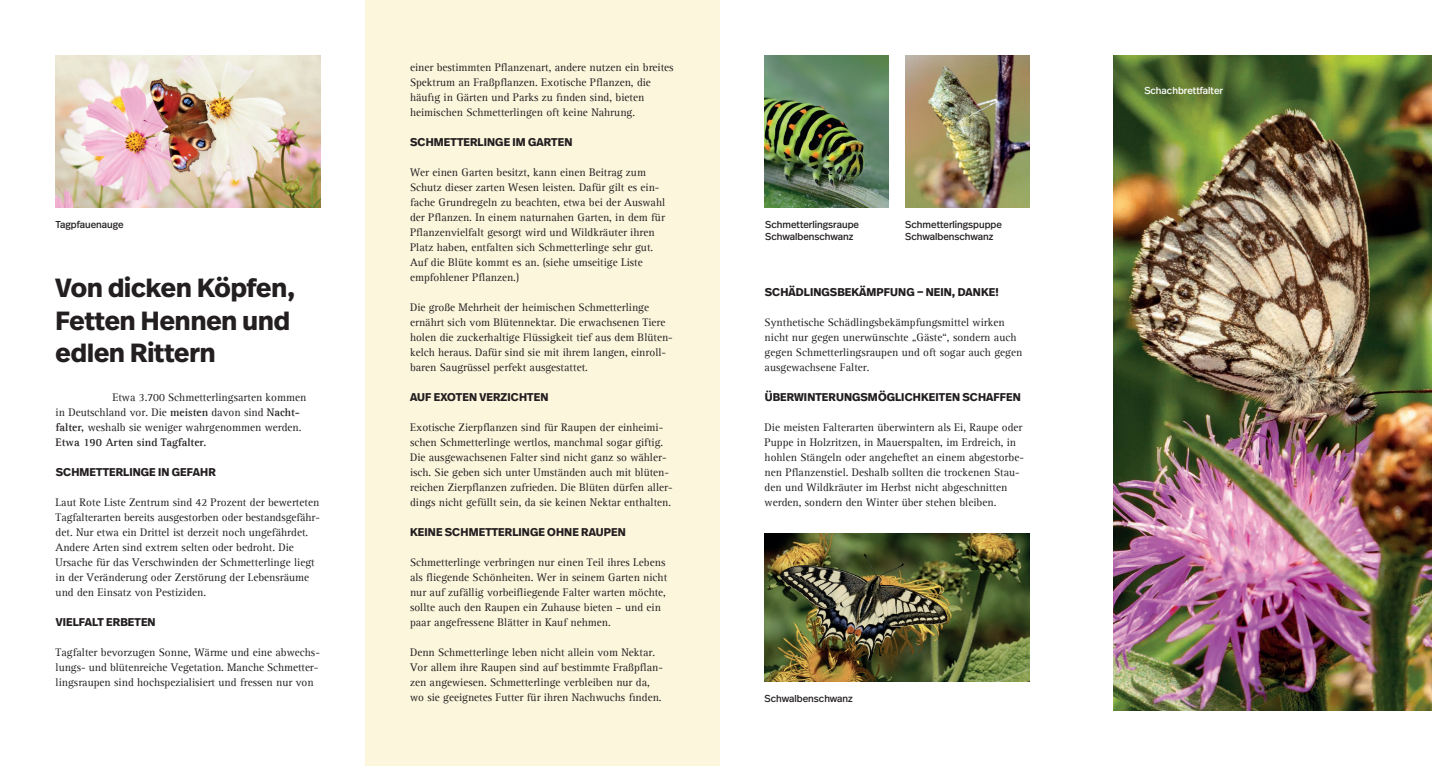
<style>
.page{position:relative;width:1432px;height:766px;background:#fff}
.page>*{position:absolute;margin:0;border:0;box-sizing:border-box;transform-origin:0 0}
.t1{font:700 26.25px/32.5px "Real Head Pro";color:#231f20}
.t2{font:11.25px/15px "Rotis Serif";color:#231f20}
.t3{font:700 11.25px "Real Head Pro";letter-spacing:.01em;color:#231f20}
.t4{font:10px/12.2px "Real Head Pro";color:#231f20}
.t5{font:10px "Real Head Pro";color:#fff}
.s1{font-weight:700}
</style>
<div class="page">
<div style="left:365px;top:0;width:354px;height:765px;background:#fcf6dd"></div>
<img style="left:765px;top:533px;width:264px;height:148px">
<img style="left:56px;top:56px;width:264px;height:151px">
<img style="left:765px;top:56px;width:123px;height:151px">
<img style="left:905px;top:56px;width:124px;height:151px">
<img style="left:1114px;top:56px;width:318px;height:654px">
<p class="t2" style="left:410px;top:61px;width:265px">einer bestimmten Pflanzenart, andere nutzen ein breites Spektrum an Fraßpflanzen. Exotische Pflanzen, die häufig in Gärten und Parks zu finden sind, bieten heimischen Schmetterlingen oft keine Nahrung.</p>
<p class="t3" style="left:410px;top:133px;width:164px">SCHMETTERLINGE IM GARTEN</p>
<p class="t2" style="left:410px;top:166px;width:257px">Wer einen Garten besitzt, kann einen Beitrag zum Schutz dieser zarten Wesen leisten. Dafür gilt es ein&shy;fache Grundregeln zu beachten, etwa bei der Auswahl der Pflanzen. In einem naturnahen Garten, in dem für Pflanzenvielfalt gesorgt wird und Wildkräuter ihren Platz haben, entfalten sich Schmetterlinge sehr gut.<br>Auf die Blüte kommt es an. (siehe umseitige Liste empfohlener Pflanzen.)</p>
<p class="t2" style="left:410px;top:301px;width:264px">Die große Mehrheit der heimischen Schmetterlinge ernährt sich vom Blütennektar. Die erwachsenen Tiere holen die zuckerhaltige Flüssigkeit tief aus dem Blüten&shy;kelch heraus. Dafür sind sie mit ihrem langen, einroll&shy;baren Saugrüssel perfekt ausgestattet.</p>
<p class="t3" style="left:410px;top:388px;width:140px">AUF EXOTEN VERZICHTEN</p>
<p class="t2" style="left:410px;top:421px;width:264px">Exotische Zierpflanzen sind für Raupen der einheimi&shy;schen Schmetterlinge wertlos, manchmal sogar giftig.<br>Die ausgewachsenen Falter sind nicht ganz so wähler&shy;isch. Sie geben sich unter Umständen auch mit blüten&shy;reichen Zierpflanzen zufrieden. Die Blüten dürfen aller&shy;dings nicht gefüllt sein, da sie keinen Nektar enthalten.</p>
<p class="t3" style="left:410px;top:523px;width:217px">KEINE SCHMETTERLINGE OHNE RAUPEN</p>
<p class="t2" style="left:410px;top:556px;width:259px">Schmetterlinge verbringen nur einen Teil ihres Lebens als fliegende Schönheiten. Wer in seinem Garten nicht nur auf zufällig vorbeifliegende Falter warten möchte, sollte auch den Raupen ein Zuhause bieten – und ein paar angefressene Blätter in Kauf nehmen.</p>
<p class="t2" style="left:410px;top:646px;width:254px">Denn Schmetterlinge leben nicht allein vom Nektar.<br>Vor allem ihre Raupen sind auf bestimmte Fraßpflan&shy;zen angewiesen. Schmetterlinge verbleiben nur da, wo sie geeignetes Futter für ihren Nachwuchs finden.</p>
<p class="t4" style="left:56px;top:218px;width:69px">Tagpfauenauge</p>
<p class="t4" style="left:765px;top:218px;width:95px">Schmetterlingsraupe<br>Schwalbenschwanz</p>
<h1 class="t1" style="left:56px;top:271px;width:241px">Von dicken Köpfen,<br>Fetten Hennen und edlen Rittern</h1>
<p class="t4" style="left:905px;top:218px;width:98px">Schmetterlingspuppe<br>Schwalbenschwanz</p>
<p class="t3" style="left:765px;top:283px;width:235px">SCHÄDLINGSBEKÄMPFUNG – NEIN, DANKE!</p>
<p class="t2" style="left:765px;top:316px;width:259px">Synthetische Schädlingsbekämpfungsmittel wirken nicht nur gegen unerwünschte „Gäste“, sondern auch gegen Schmetterlingsraupen und oft sogar auch gegen ausgewachsene Falter.</p>
<p class="t3" style="left:765px;top:388px;width:258px">ÜBERWINTERUNGSMÖGLICHKEITEN SCHAFFEN</p>
<p class="t2" style="left:765px;top:421px;width:261px">Die meisten Falterarten überwintern als Ei, Raupe oder Puppe in Holzritzen, in Mauerspalten, im Erdreich, in hohlen Stängeln oder angeheftet an einem abgestorbe&shy;nen Pflanzenstiel. Deshalb sollten die trockenen Stau&shy;den und Wildkräuter im Herbst nicht abgeschnitten werden, sondern den Winter über stehen bleiben.</p>
<p class="t2" style="left:56px;top:391px;width:252px;text-indent:57px">Etwa 3.700 Schmetterlingsarten kommen in Deutschland vor. Die <span class="s1">meisten</span> davon sind <span class="s1">Nacht&shy;falter,</span> weshalb sie weniger wahrgenommen werden.<br><span class="s1">Etwa 190 Arten sind Tagfalter.</span></p>
<p class="t3" style="left:56px;top:463px;width:162px">SCHMETTERLINGE IN GEFAHR</p>
<p class="t2" style="left:56px;top:496px;width:266px">Laut Rote Liste Zentrum sind 42 Prozent der bewerteten Tagfalterarten bereits ausgestorben oder bestandsgefähr&shy;det. Nur etwa ein Drittel ist derzeit noch ungefährdet.<br>Andere Arten sind extrem selten oder bedroht. Die Ursache für das Verschwinden der Schmetterlinge liegt in der Veränderung oder Zerstörung der Lebensräume und den Einsatz von Pestiziden.</p>
<p class="t3" style="left:56px;top:613px;width:101px">VIELFALT ERBETEN</p>
<p class="t2" style="left:56px;top:646px;width:266px">Tagfalter bevorzugen Sonne, Wärme und eine abwechs&shy;lungs- und blütenreiche Vegetation. Manche Schmetter&shy;lingsraupen sind hochspezialisiert und fressen nur von</p>
<p class="t4" style="left:765px;top:692px;width:90px">Schwalbenschwanz</p>
<p class="t5" style="left:1144px;top:83px;width:80px">Schachbrettfalter</p>
</div>
